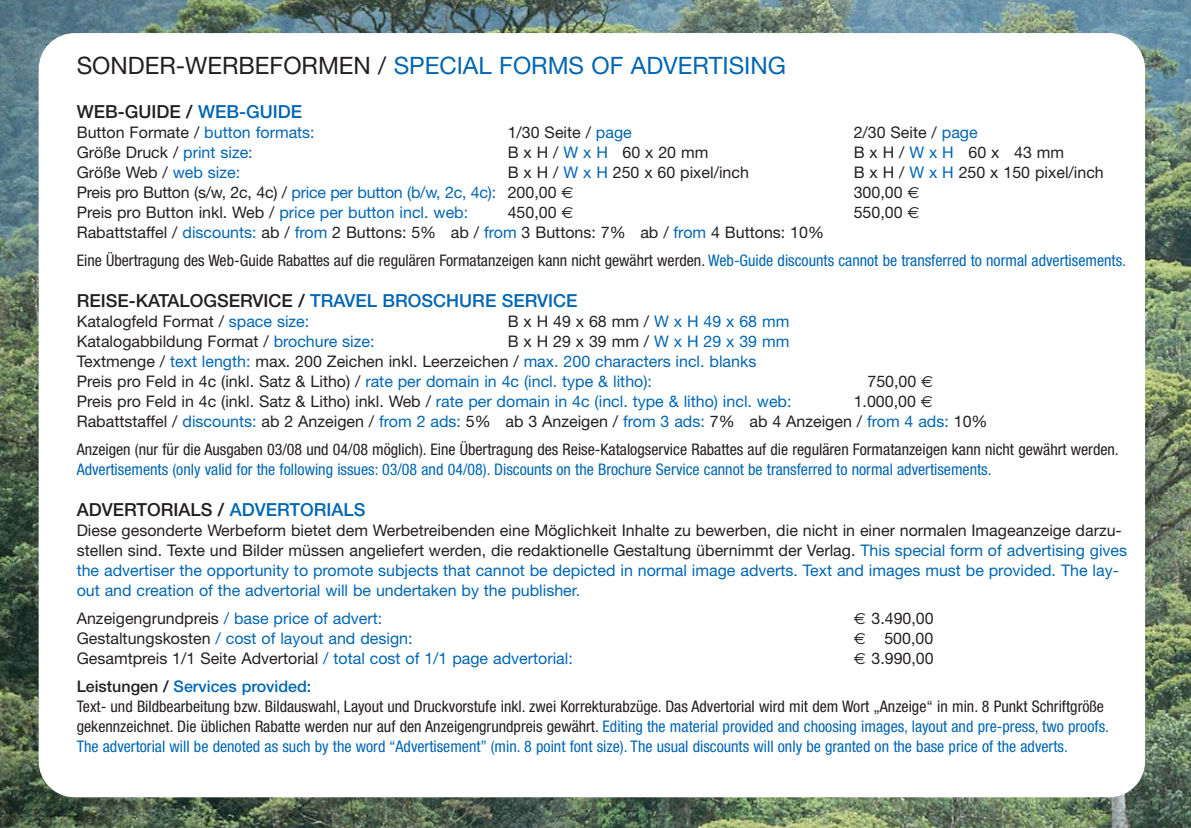
<style>
.page{position:relative;width:1191px;height:828px;background:#fff}
.page>*{position:absolute;margin:0;border:0;box-sizing:border-box;transform-origin:0 0}
.t1{font:24px "Helvetica Neue";color:#0066b3}
.t2{font:500 18px "Helvetica Neue";color:#231f20}
.t3{font:500 18px "Helvetica Neue";color:#0066b3}
.t4{font:16px/20px "Helvetica Neue";color:#231f20}
.t5{font:condensed 16px/20px "Helvetica Neue";color:#231f20}
.t6{font:16px "Helvetica Neue";color:#0066b3}
.t7{font:condensed 16px "Helvetica Neue";color:#0066b3}
.s1{color:#231f20}
.s2{color:#0066b3}
.s3{font-family:"Euro Sans"}
.s4{font-stretch:normal}
.s5{font-stretch:normal;color:#0066b3}
.s6{font-weight:500;font-stretch:normal}
.s7{font-weight:500;font-stretch:normal;color:#0066b3}
</style>
<div class="page">
<img style="left:0;top:0;width:1191px;height:828px">
<div style="left:39px;top:33px;width:1106px;height:764px;background:#fff;border-radius:36px"></div>
<h1 class="t1" style="left:77px;top:57px;width:711px"><span class="s1">SONDER-WERBEFORMEN /</span> SPECIAL FORMS OF ADVERTISING</h1>
<p class="t2" style="left:77px;top:105px;width:227px">WEB-GUIDE / <span class="s2">WEB-GUIDE</span></p>
<p class="t4" style="left:77px;top:124px;width:239px">Button Formate / <span class="s2">button formats:</span></p>
<p class="t4" style="left:508px;top:124px;width:125px">1/30 Seite / <span class="s2">page</span></p>
<p class="t4" style="left:853px;top:124px;width:125px">2/30 Seite / <span class="s2">page</span></p>
<p class="t4" style="left:77px;top:144px;width:177px">Größe Druck / <span class="s2">print size:</span></p>
<p class="t4" style="left:508px;top:144px;width:202px">B x H / <span class="s2">W x H</span> 60 x 20 mm</p>
<p class="t4" style="left:853px;top:144px;width:212px">B x H / <span class="s2">W x H</span> 60 x 43 mm</p>
<p class="t4" style="left:77px;top:164px;width:165px">Größe Web / <span class="s2">web size:</span></p>
<p class="t4" style="left:508px;top:164px;width:243px">B x H / <span class="s2">W x H</span> 250 x 60 pixel/inch</p>
<p class="t4" style="left:853px;top:164px;width:252px">B x H / <span class="s2">W x H</span> 250 x 150 pixel/inch</p>
<p class="t4" style="left:77px;top:184px;width:498px">Preis pro Button (s/w, 2c, 4c) / <span class="s2">price per button (b/w, 2c, 4c):</span> 200,00 <span class="s3">€</span></p>
<p class="t4" style="left:853px;top:184px;width:67px">300,00 <span class="s3">€</span></p>
<p class="t4" style="left:77px;top:204px;width:393px">Preis pro Button inkl. Web / <span class="s2">price per button incl. web:</span></p>
<p class="t4" style="left:508px;top:204px;width:67px">450,00 <span class="s3">€</span></p>
<p class="t4" style="left:853px;top:204px;width:67px">550,00 <span class="s3">€</span></p>
<p class="t5" style="left:77px;top:220px;width:1050px;line-height:28px"><span class="s4">Rabattstaffel /</span> <span class="s5">discounts:</span> <span class="s4">ab /</span> <span class="s5">from</span> <span class="s4">2 Buttons: 5% ab /</span> <span class="s5">from</span> <span class="s4">3 Buttons: 7% ab /</span> <span class="s5">from</span> <span class="s4">4 Buttons: 10%<br></span>Eine Übertragung des Web-Guide Rabattes auf die regulären Formatanzeigen kann nicht gewährt werden. <span class="s2">Web-Guide discounts cannot be transferred to normal advertisements.</span></p>
<p class="t3" style="left:77px;top:294px;width:502px"><span class="s1">REISE-KATALOGSERVICE /</span> TRAVEL BROSCHURE SERVICE</p>
<p class="t4" style="left:77px;top:313px;width:234px">Katalogfeld Format / <span class="s2">space size:</span></p>
<p class="t4" style="left:508px;top:313px;width:283px">B x H 49 x 68 mm / <span class="s2">W x H 49 x 68 mm</span></p>
<p class="t4" style="left:77px;top:333px;width:299px">Katalogabbildung Format / <span class="s2">brochure size:</span></p>
<p class="t4" style="left:77px;top:333px;width:714px;text-indent:431px">B x H 29 x 39 mm / <span class="s2">W x H 29 x 39 mm<br></span>Textmenge / <span class="s2">text length:</span> max. 200 Zeichen inkl. Leerzeichen / <span class="s2">max. 200 characters incl. blanks<br></span>Preis pro Feld in 4c (inkl. Satz &amp; Litho) / <span class="s2">rate per domain in 4c (incl. type &amp; litho):</span></p>
<p class="t4" style="left:867px;top:373px;width:67px">750,00 <span class="s3">€</span></p>
<p class="t6" style="left:77px;top:395px;width:716px"><span class="s1">Preis pro Feld in 4c (inkl. Satz &amp; Litho) inkl. Web /</span> rate per domain in 4c (incl. type &amp; litho) incl. web:</p>
<p class="t4" style="left:77px;top:393px;width:912px;text-indent:777px">1.000,00 <span class="s3">€<br></span>Rabattstaffel / <span class="s2">discounts:</span> ab 2 Anzeigen / <span class="s2">from 2 ads:</span> 5% ab 3 Anzeigen / <span class="s2">from 3 ads:</span> 7% ab 4 Anzeigen / <span class="s2">from 4 ads:</span> 10%</p>
<p class="t5" style="left:77px;top:441px;width:1043px">Anzeigen (nur für die Ausgaben 03/08 und 04/08 möglich). Eine Übertragung des Reise-Katalogservice Rabattes auf die regulären Formatanzeigen kann nicht gewährt werden.</p>
<p class="t7" style="left:77px;top:463px;width:916px">Advertisements (only valid for the following issues: 03/08 and 04/08). Discounts on the Brochure Service cannot be transferred to normal advertisements.</p>
<p class="t2" style="left:77px;top:503px;width:290px">ADVERTORIALS / <span class="s2">ADVERTORIALS</span></p>
<p class="t4" style="left:77px;top:522px;width:1052px">Diese gesonderte Werbeform bietet dem Werbetreibenden eine Möglichkeit Inhalte zu bewerben, die nicht in einer normalen Imageanzeige darzu&shy;stellen sind. Texte und Bilder müssen angeliefert werden, die redaktionelle Gestaltung übernimmt der Verlag. <span class="s2">This special form of advertising gives the advertiser the opportunity to promote subjects that cannot be depicted in normal image adverts. Text and images must be provided. The lay&shy;out and creation of the advertorial will be undertaken by the publisher.</span></p>
<p class="t6" style="left:77px;top:612px;width:307px"><span class="s1">Anzeigengrundpreis</span> / base price of advert:</p>
<p class="t4" style="left:853px;top:610px;width:82px"><span class="s3">€</span> 3.490,00</p>
<p class="t6" style="left:77px;top:632px;width:337px"><span class="s1">Gestaltungskosten</span> / cost of layout and design:</p>
<p class="t4" style="left:853px;top:630px;width:81px"><span class="s3">€</span> 500,00</p>
<p class="t6" style="left:77px;top:652px;width:497px"><span class="s1">Gesamtpreis 1/1 Seite Advertorial</span> / total cost of 1/1 page advertorial:</p>
<p class="t4" style="left:853px;top:650px;width:82px"><span class="s3">€</span> 3.990,00</p>
<p class="t5" style="left:77px;top:678px;width:1033px"><span class="s6">Leistungen /</span> <span class="s7">Services provided:<br></span>Text- und Bildbearbeitung bzw. Bildauswahl, Layout und Druckvorstufe inkl. zwei Korrekturabzüge. Das Advertorial wird mit dem Wort „Anzeige“ in min. 8 Punkt Schriftgröße gekennzeichnet. Die üblichen Rabatte werden nur auf den Anzeigengrundpreis gewährt. <span class="s2">Editing the material provided and choosing images, layout and pre-press, two proofs.<br>The advertorial will be denoted as such by the word “Advertisement” (min. 8 point font size). The usual discounts will only be granted on the base price of the adverts.</span></p>
</div>
